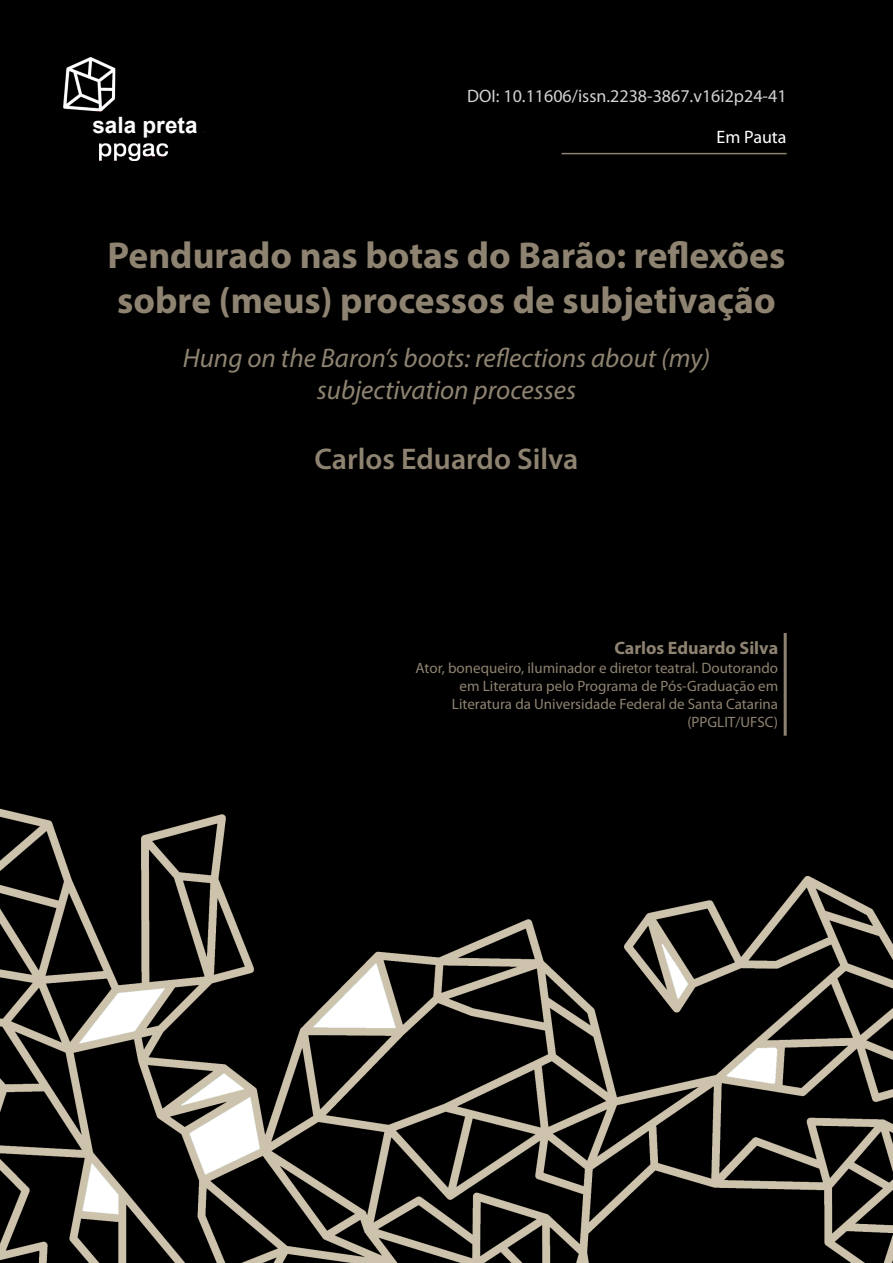
<style>
.page{position:relative;width:893px;height:1263px;background:#fff}
.page>*{position:absolute;margin:0;border:0;box-sizing:border-box;transform-origin:0 0}
.titulo{font:700 37.5px/45px "Myriad Pro";color:#8e8371}
.AUTORES{font:600 30px "Myriad Pro";color:#8e8371}
.titulo-estr{font:italic 27px/32.4px "Myriad Pro";color:#8e8371;text-align:center}
.t1{font:700 22.5px "Arial";color:#fff}
.t2{font:18px "Myriad Pro";color:#d1d2d4}
.mini-curriculo{font:700 18px "Myriad Pro";color:#8e8371}
.t3{font:18px "Myriad Pro";color:#fff}
.mini-curriculo-2{font:15px/18px "Myriad Pro";color:#8e8371;text-align:right}
</style>
<div class="page">
<img style="left:0;top:0;width:893px;height:1263px">
<hr style="left:784px;top:633px;width:3px;height:103px;background:#8e8371">
<hr style="left:562px;top:153px;width:225px;height:1px;background:#8e8371">
<img style="left:64px;top:56px;width:140px;height:104px">
<p class="t1" style="left:92px;top:110px;width:107px">sala preta</p>
<p class="t2" style="left:467px;top:85px;width:321px">DOI: 10.11606/issn.2238-3867.v16i2p24-41</p>
<p class="t3" style="left:717px;top:126px;width:72px">Em Pauta</p>
<p class="titulo" style="left:108px;top:232px;width:679px">Pendurado nas botas do Barão: reflexões sobre (meus) processos de subjetivação</p>
<p class="titulo-estr" style="left:183px;top:341px;width:529px">Hung on the Baron’s boots: reflections about (my) subjectivation processes</p>
<p class="AUTORES" style="left:314px;top:440px;width:265px">Carlos Eduardo Silva</p>
<p class="mini-curriculo" style="left:614px;top:637px;width:165px">Carlos Eduardo Silva</p>
<p class="mini-curriculo-2" style="left:416px;top:658px;width:364px">Ator, bonequeiro, iluminador e diretor teatral. Doutorando em Literatura pelo Programa de Pós-Graduação em Literatura da Universidade Federal de Santa Catarina (PPGLIT/UFSC)</p>
</div>
